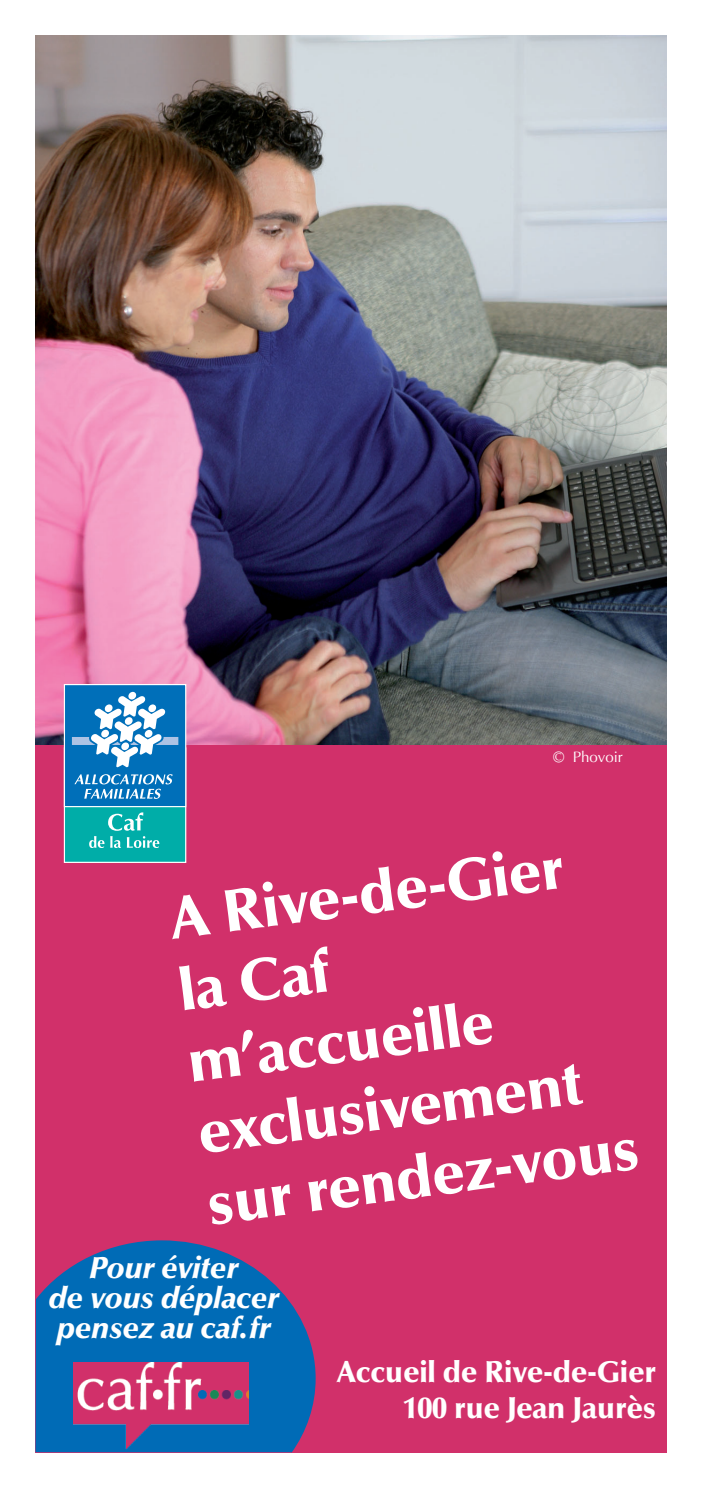
<style>
.page{position:relative;width:704px;height:1486px;background:#fff}
.page>*{position:absolute;margin:0;border:0;box-sizing:border-box;transform-origin:0 0}
.t1{font:900 60px/72px "Optima";color:#fff}
.t2{font:italic 900 30px/30px "Optima";letter-spacing:-.01em;color:#fff;text-align:center}
.t3{font:900 30px/36px "Optima";letter-spacing:-.01em;color:#fff;text-align:right}
.t4{font:15px "Optima";color:#fff}
</style>
<div class="page">
<div style="left:35px;top:35px;width:631px;height:1418px;background:#d1306a"></div>
<img style="left:35px;top:35px;width:631px;height:709px">
<div style="left:64px;top:748px;width:122px;height:114px;background:#00ada8"></div>
<div style="left:64px;top:747px;width:122px;height:116px;border:1px solid #fff"></div>
<div style="left:64px;top:684px;width:122px;height:122px;background:#006fb9"></div>
<div style="left:64px;top:684px;width:122px;height:123px;border:1px solid #fff"></div>
<div style="left:128px;top:692px;width:8px;height:7px;background:#fff;border-radius:50%"></div>
<svg style="left:72px;top:696px;width:106px;height:71px"></svg>
<svg style="left:74px;top:774px;width:99px;height:25px"></svg>
<svg style="left:89px;top:812px;width:70px;height:36px"></svg>
<svg style="left:35px;top:1240px;width:280px;height:213px;fill:#006bb6"></svg>
<img style="left:74px;top:1362px;width:174px;height:91px">
<p class="t4" style="left:553px;top:748px;width:71px">© Phovoir</p>
<p class="t1" style="left:165px;top:882px;width:439px;rotate:-7deg">A Rive-de-Gier la Caf m’accueille exclusivement sur rendez-vous</p>
<p class="t2" style="left:48px;top:1252px;width:232px">Pour éviter<br>de vous déplacer pensez au caf.fr</p>
<p class="t3" style="left:336px;top:1354px;width:321px">Accueil de Rive-de-Gier<br>100 rue Jean Jaurès</p>
</div>
